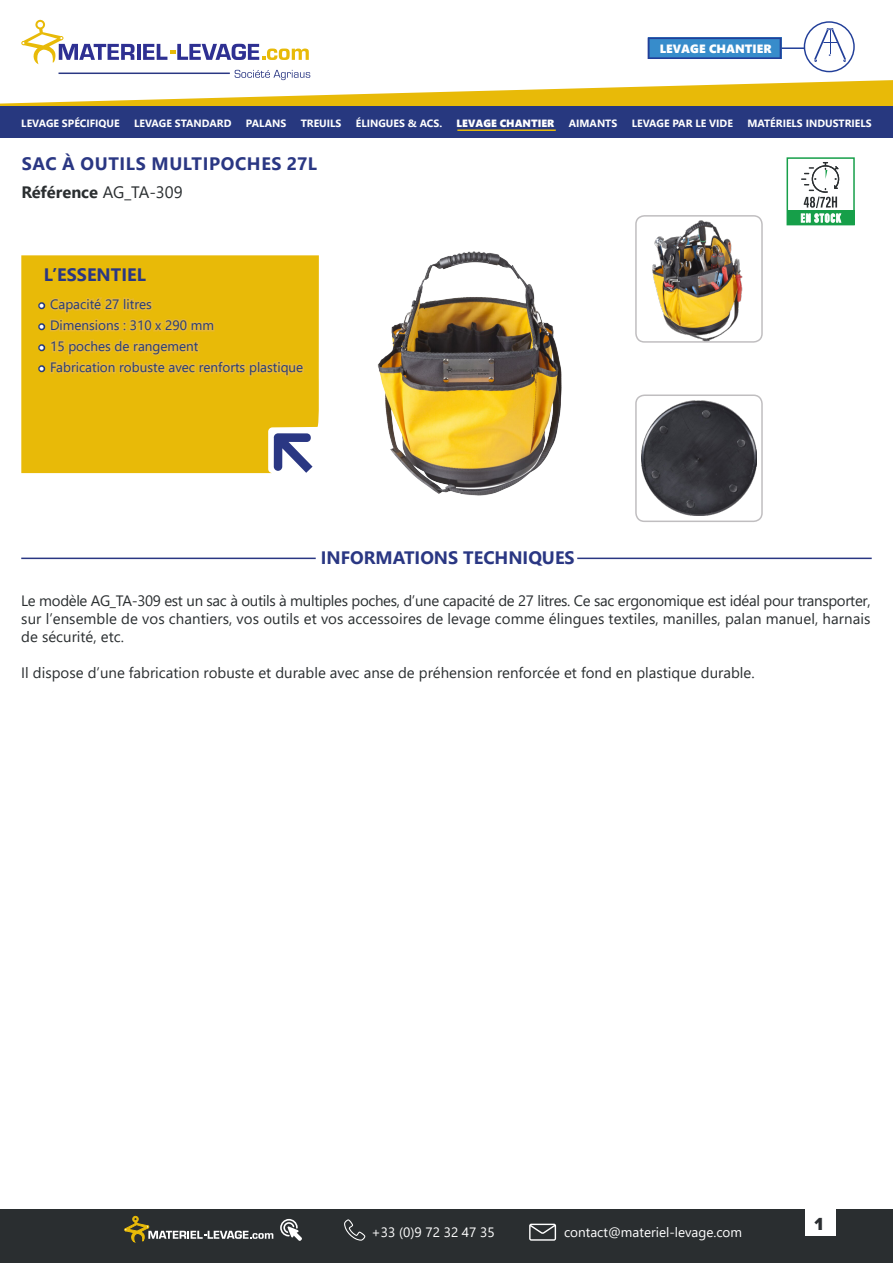
<style>
.page{position:relative;width:893px;height:1263px;background:#fff}
.page>*{position:absolute;margin:0;border:0;box-sizing:border-box;transform-origin:0 0}
.t1{font:700 18px "Segoe UI";color:#2a3783}
.t2{font:700 18px "Segoe UI";letter-spacing:.035em;color:#2a3783}
.t3{font:900 18px "Casto";color:#2a2d30}
.t4{font:700 16.5px "Segoe UI";color:#2a2e30}
.t5{font:15px/18px "Segoe UI";color:#2a2e30;text-align:justify}
.t6{font:13.5px "Segoe UI";color:#243a7b}
.t7{font:13.5px "Segoe UI";color:#fff}
.t8{font:12px "Segoe UI Black";color:#fff}
.t9{font:700 10.5px "Segoe UI";color:#fff}
.t10{font:10.5px "Segoe UI Black";color:#fff}
.s1{font-weight:400}
.s2{font-family:"Minion Pro";font-size:15px;color:#fff}
</style>
<div class="page">
<div style="left:0;top:1209px;width:893px;height:54px;background:#2a2e30"></div>
<svg style="left:280px;top:1219px;width:22px;height:22px"></svg>
<svg style="left:344px;top:1219px;width:21px;height:22px"></svg>
<svg style="left:529px;top:1224px;width:27px;height:17px"></svg>
<svg style="left:124px;top:1216px;width:149px;height:26px"></svg>
<div style="left:805px;top:1206px;width:30px;height:30px;background:#fff"></div>
<svg style="left:0;top:20px;width:893px;height:86px"></svg>
<div style="left:0;top:106px;width:893px;height:31px;background:#27387f"></div>
<hr style="left:457px;top:129px;width:99px;height:2px;background:#e8ba08">
<hr style="left:21px;top:558px;width:295px;height:1px;background:#2a3783">
<div style="left:21px;top:255px;width:298px;height:218px;background:#e8ba08"></div>
<svg style="left:274px;top:433px;width:39px;height:40px"></svg>
<div style="left:38px;top:302px;width:7px;height:7px;border:3px solid #243a7b;border-radius:50%"></div>
<div style="left:38px;top:323px;width:7px;height:7px;border:3px solid #243a7b;border-radius:50%"></div>
<div style="left:38px;top:344px;width:7px;height:7px;border:3px solid #243a7b;border-radius:50%"></div>
<div style="left:38px;top:365px;width:7px;height:7px;border:3px solid #243a7b;border-radius:50%"></div>
<svg style="left:47px;top:295px;width:259px;height:91px;background:#e7b913"></svg>
<hr style="left:577px;top:558px;width:295px;height:1px;background:#2a3783">
<img style="left:642px;top:401px;width:114px;height:115px">
<div style="left:635px;top:394px;width:128px;height:128px;border:2px solid #c0bec0;border-radius:9px"></div>
<img style="left:652px;top:220px;width:91px;height:120px">
<div style="left:635px;top:215px;width:128px;height:128px;border:2px solid #c0bec0;border-radius:9px"></div>
<div style="left:786px;top:157px;width:69px;height:68px;background:#fff;border:2px solid #169f49"></div>
<div style="left:787px;top:211px;width:67px;height:14px;background:#169f49"></div>
<svg style="left:801px;top:162px;width:40px;height:61px"></svg>
<img style="left:377px;top:251px;width:185px;height:245px">
<p class="t8" style="left:660px;top:40px;width:113px">LEVAGE CHANTIER</p>
<p class="t9" style="left:21px;top:113px;width:100px">LEVAGE SPÉCIFIQUE</p>
<p class="t9" style="left:134px;top:113px;width:99px">LEVAGE STANDARD</p>
<p class="t9" style="left:246px;top:113px;width:42px">PALANS</p>
<p class="t9" style="left:301px;top:113px;width:42px">TREUILS</p>
<p class="t9" style="left:356px;top:113px;width:88px">ÉLINGUES &amp; ACS.</p>
<p class="t10" style="left:457px;top:115px;width:99px">LEVAGE CHANTIER</p>
<p class="t9" style="left:569px;top:113px;width:50px">AIMANTS</p>
<p class="t9" style="left:632px;top:113px;width:103px">LEVAGE PAR LE VIDE</p>
<p class="t9" style="left:747px;top:113px;width:126px">MATÉRIELS INDUSTRIELS</p>
<p class="t2" style="left:22px;top:147px;width:297px">SAC À OUTILS MULTIPOCHES 27L</p>
<p class="t4" style="left:21px;top:177px;width:163px">Référence <span class="s1">AG_TA-309</span></p>
<p class="t1" style="left:44px;top:257px;width:104px">L’ESSENTIEL</p>
<p class="t6" style="left:39px;top:291px;width:115px"><span class="s2">•</span> Capacité 27 litres</p>
<p class="t6" style="left:39px;top:312px;width:177px"><span class="s2">•</span> Dimensions : 310 x 290 mm</p>
<p class="t6" style="left:39px;top:333px;width:161px"><span class="s2">•</span> 15 poches de rangement</p>
<p class="t6" style="left:39px;top:354px;width:266px"><span class="s2">•</span> Fabrication robuste avec renforts plastique</p>
<p class="t1" style="left:321px;top:541px;width:255px">INFORMATIONS TECHNIQUES</p>
<p class="t5" style="left:21px;top:591px;width:851px">Le modèle AG_TA-309 est un sac à outils à multiples poches, d’une capacité de 27 litres. Ce sac ergonomique est idéal pour transporter, sur l’ensemble de vos chantiers, vos outils et vos accessoires de levage comme élingues textiles, manilles, palan manuel, harnais de sécurité, etc.</p>
<p class="t5" style="left:21px;top:663px;width:735px">Il dispose d’une fabrication robuste et durable avec anse de préhension renforcée et fond en plastique durable.</p>
<p class="t7" style="left:372px;top:1220px;width:125px">+33 (0)9 72 32 47 35</p>
<p class="t7" style="left:564px;top:1220px;width:180px">contact@materiel-levage.com</p>
<p class="t3" style="left:814px;top:1213px;width:10px">1</p>
</div>
